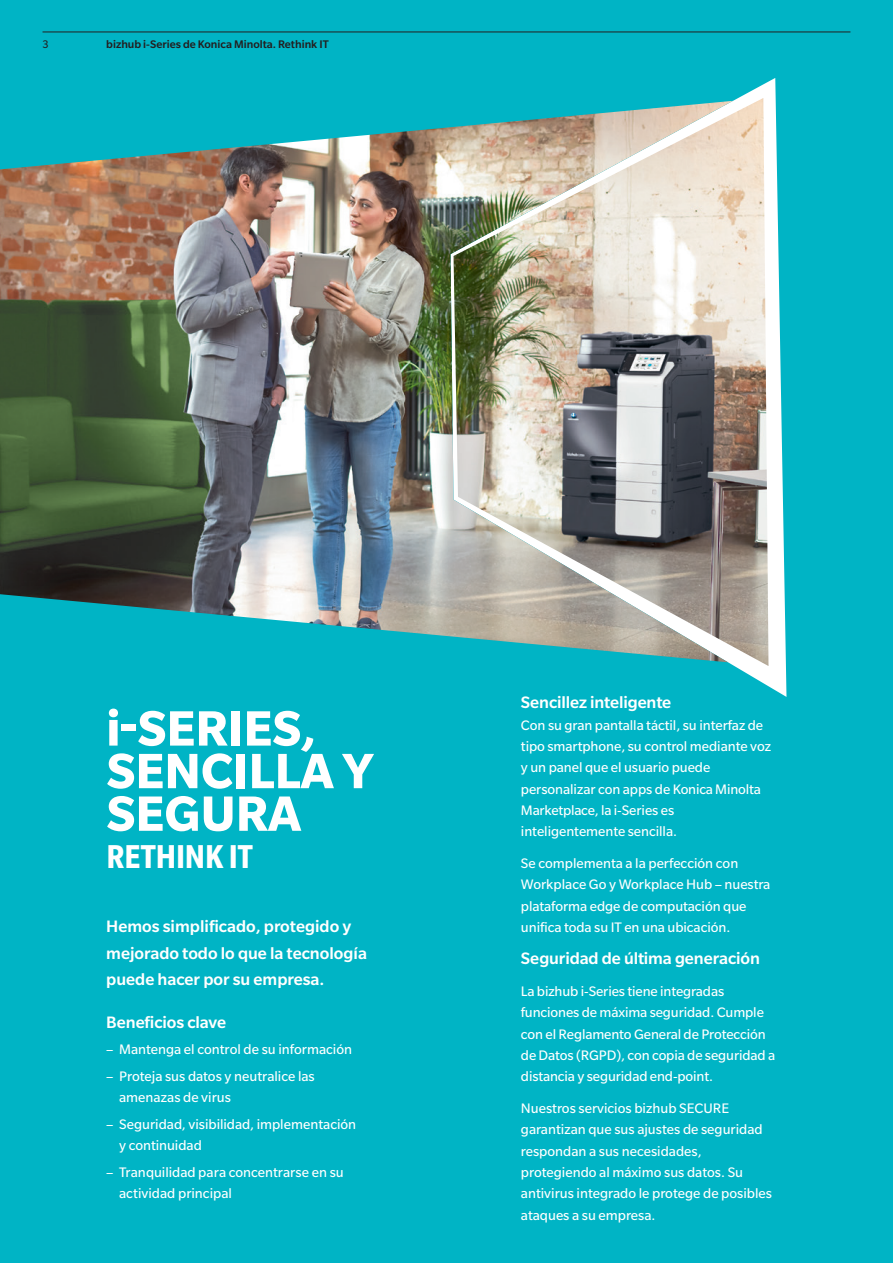
<style>
.page{position:relative;width:893px;height:1263px;background:#00b4c5}
.page>*{position:absolute;margin:0;border:0;box-sizing:border-box;transform-origin:0 0}
.Brochure_Head_Bold_3{font:700 54px/42.6px "Slate Pro";color:#fff}
.Brochure_RETHINK_IT{font:700 condensed 36px "Slate Pro";letter-spacing:-.005em;color:#fff}
.Brochure_Intro_Med_1{font:500 18px/26.7px "Slate Pro";color:#fff}
.Brochure_Copy_Reg_10{font:500 18px "Slate Pro";letter-spacing:-.005em;color:#fff}
.Brochure_Copyhead_Me{font:500 18px "Slate Pro";letter-spacing:-.005em;color:#fff}
.Brochure_Copy_Reg_10-2{font:15px/21.3px "Slate Pro";letter-spacing:-.005em;color:#fff}
.Brochure_List_Reg_10{font:15px/21.3px "Slate Pro";color:#fff}
.t1{font:500 12px "Slate Pro";color:#231f20}
.t2{font:12px "Slate Pro";color:#231f20}
</style>
<div class="page">
<svg style="left:734px;top:78px;width:52px;height:619px;fill:#fff"></svg>
<img style="left:0;top:98px;width:768px;height:568px">
<hr style="left:43px;top:32px;width:807px;height:1px;background:#231f20">
<p class="t2" style="left:43px;top:38px;width:8px">3</p>
<p class="t1" style="left:106px;top:38px;width:224px">bizhub i-Series de Konica Minolta. Rethink IT</p>
<p class="Brochure_Head_Bold_3" style="left:106px;top:706px;width:269px">i-SERIES,<br>SENCILLA Y<br>SEGURA</p>
<p class="Brochure_RETHINK_IT" style="left:107px;top:837px;width:148px">RETHINK IT</p>
<p class="Brochure_Intro_Med_1" style="left:106px;top:913px;width:262px">Hemos simplificado, protegido y mejorado todo lo que la tecnología puede hacer por su empresa.</p>
<p class="Brochure_Copyhead_Me" style="left:106px;top:1012px;width:121px">Beneficios clave</p>
<p class="Brochure_List_Reg_10" style="left:106px;top:1039px;width:247px">– Mantenga el control de su información</p>
<p class="Brochure_List_Reg_10" style="left:119px;top:1065px;width:197px;text-indent:-13px">– Proteja sus datos y neutralice las amenazas de virus</p>
<p class="Brochure_List_Reg_10" style="left:119px;top:1113px;width:239px;text-indent:-13px">– Seguridad, visibilidad, implementación y continuidad</p>
<p class="Brochure_List_Reg_10" style="left:119px;top:1161px;width:226px;text-indent:-13px">– Tranquilidad para concentrarse en su actividad principal</p>
<p class="Brochure_Intro_Med_1" style="left:521px;top:689px;width:152px">Sencillez inteligente</p>
<p class="Brochure_Copy_Reg_10-2" style="left:521px;top:714px;width:252px">Con su gran pantalla táctil, su interfaz de tipo smartphone, su control mediante voz y un panel que el usuario puede personalizar con apps de Konica Minolta Marketplace, la i-Series es inteligentemente sencilla.</p>
<p class="Brochure_Copy_Reg_10-2" style="left:521px;top:852px;width:251px">Se complementa a la perfección con Workplace Go y Workplace Hub – nuestra plataforma edge de computación que unifica toda su IT en una ubicación.</p>
<p class="Brochure_Copy_Reg_10" style="left:521px;top:948px;width:241px">Seguridad de última generación</p>
<p class="Brochure_Copy_Reg_10-2" style="left:521px;top:980px;width:256px">La bizhub i-Series tiene integradas funciones de máxima seguridad. Cumple con el Reglamento General de Protección de Datos (RGPD), con copia de seguridad a distancia y seguridad end-point.</p>
<p class="Brochure_Copy_Reg_10-2" style="left:521px;top:1097px;width:253px">Nuestros servicios bizhub SECURE garantizan que sus ajustes de seguridad respondan a sus necesidades, protegiendo al máximo sus datos. Su antivirus integrado le protege de posibles ataques a su empresa.</p>
</div>
